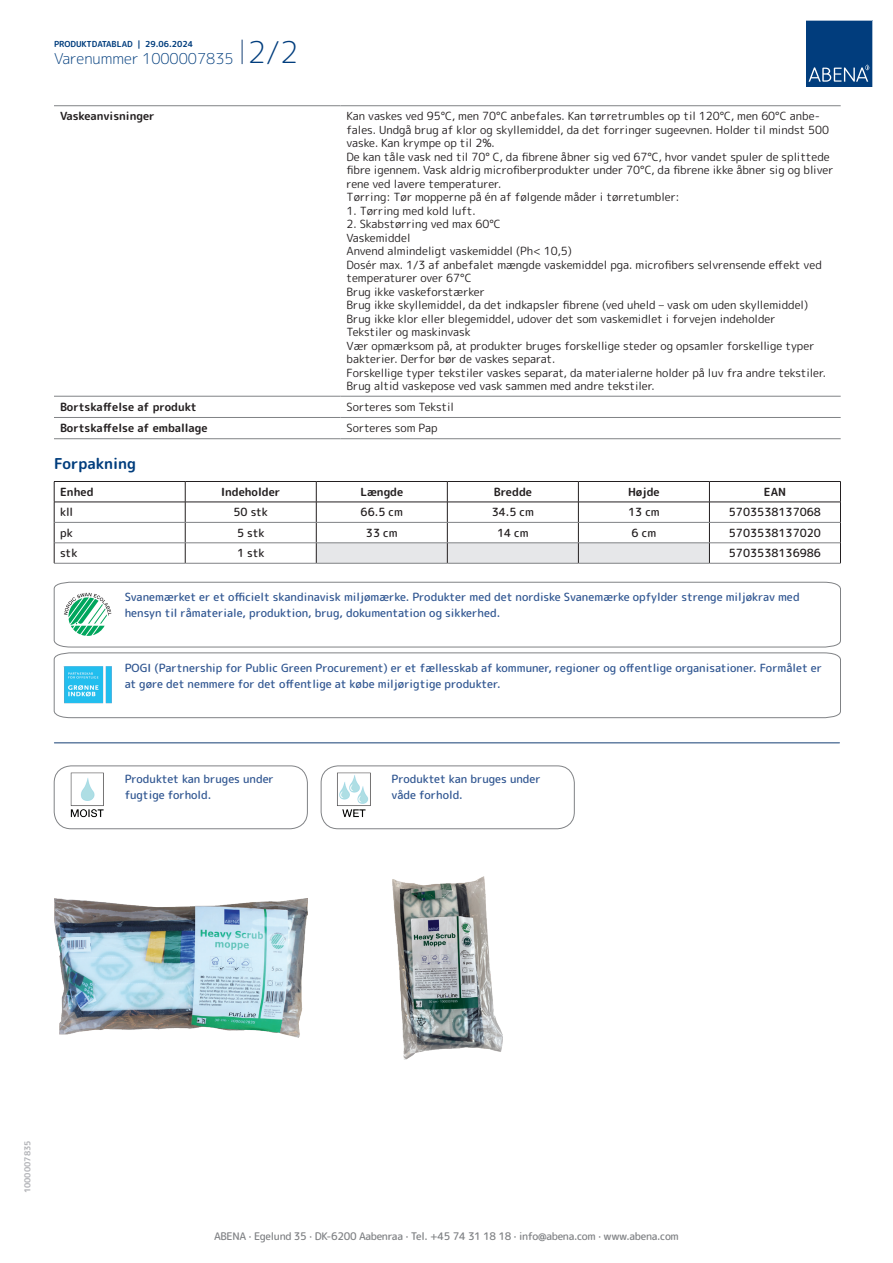
<style>
.page{position:relative;width:893px;height:1263px;background:#fff}
.page>*{position:absolute;margin:0;border:0;box-sizing:border-box;transform-origin:0 0}
.t1{font:300 15px "Rounded Mplus 1 c";color:#013d7d}
.t2{font:700 15px "Rounded Mplus 1 c";color:#013d7d}
.t3{font:11.25px/13.5px "Rounded Mplus 1 c";color:#231f20}
.t4{font:500 11.25px/16.5px "Rounded Mplus 1 c";color:#305691}
.t5{font:700 11.25px "Rounded Mplus 1 c";color:#231f20}
.t6{font:500 11.25px "Rounded Mplus 1 c";color:#231f20}
.t7{font:500 10.5px "Rounded Mplus 1 c";letter-spacing:-.03em;color:#808285}
.t8{font:700 8.25px "Rounded Mplus 1 c";color:#013d7d}
.t9{font:700 8.25px "Rounded Mplus 1 c";color:#b2b3b7}
.s1{font-size:30px}
</style>
<div class="page">
<svg style="left:242px;top:40px;width:1px;height:24px"></svg>
<svg style="left:806px;top:20px;width:67px;height:67px;background:#144b86"></svg>
<hr style="left:54px;top:105px;width:287px;height:1px;background:#808285">
<hr style="left:341px;top:105px;width:500px;height:1px;background:#808285">
<hr style="left:54px;top:396px;width:287px;height:1px;background:#808285">
<hr style="left:341px;top:396px;width:500px;height:1px;background:#808285">
<hr style="left:54px;top:417px;width:287px;height:1px;background:#808285">
<hr style="left:341px;top:417px;width:500px;height:1px;background:#808285">
<hr style="left:54px;top:438px;width:287px;height:1px;background:#808285">
<hr style="left:341px;top:438px;width:500px;height:1px;background:#808285">
<hr style="left:54px;top:481px;width:131px;height:1px;background:#231f20">
<hr style="left:185px;top:481px;width:131px;height:1px;background:#231f20">
<hr style="left:316px;top:481px;width:131px;height:1px;background:#231f20">
<hr style="left:447px;top:481px;width:131px;height:1px;background:#231f20">
<hr style="left:578px;top:481px;width:131px;height:1px;background:#231f20">
<hr style="left:709px;top:481px;width:132px;height:1px;background:#231f20">
<hr style="left:54px;top:502px;width:131px;height:1px;background:#231f20">
<hr style="left:185px;top:502px;width:131px;height:1px;background:#231f20">
<hr style="left:709px;top:502px;width:132px;height:1px;background:#231f20">
<svg style="left:54px;top:482px;width:1px;height:81px"></svg>
<svg style="left:185px;top:482px;width:1px;height:81px"></svg>
<svg style="left:316px;top:482px;width:394px;height:81px"></svg>
<svg style="left:840px;top:482px;width:1px;height:81px"></svg>
<hr style="left:54px;top:522px;width:131px;height:1px;background:#808285">
<hr style="left:185px;top:522px;width:131px;height:1px;background:#808285">
<hr style="left:316px;top:522px;width:131px;height:1px;background:#808285">
<hr style="left:447px;top:522px;width:131px;height:1px;background:#808285">
<hr style="left:578px;top:522px;width:131px;height:1px;background:#808285">
<hr style="left:709px;top:522px;width:131px;height:1px;background:#808285">
<hr style="left:54px;top:542px;width:131px;height:1px;background:#808285">
<hr style="left:185px;top:542px;width:131px;height:1px;background:#808285">
<hr style="left:316px;top:542px;width:131px;height:1px;background:#808285">
<hr style="left:447px;top:542px;width:131px;height:1px;background:#808285">
<hr style="left:578px;top:542px;width:131px;height:1px;background:#808285">
<hr style="left:709px;top:542px;width:131px;height:1px;background:#808285">
<hr style="left:54px;top:563px;width:131px;height:1px;background:#808285">
<hr style="left:185px;top:563px;width:131px;height:1px;background:#808285">
<hr style="left:316px;top:563px;width:131px;height:1px;background:#808285">
<hr style="left:447px;top:563px;width:131px;height:1px;background:#808285">
<hr style="left:578px;top:563px;width:131px;height:1px;background:#808285">
<hr style="left:709px;top:563px;width:132px;height:1px;background:#808285">
<svg style="left:54px;top:582px;width:787px;height:65px"></svg>
<svg style="left:54px;top:652px;width:787px;height:66px"></svg>
<hr style="left:54px;top:742px;width:785px;height:1px;background:#153f74">
<img style="left:70px;top:772px;width:34px;height:46px">
<div style="left:54px;top:766px;width:254px;height:63px;border:1px solid #808285;border-radius:17px"></div>
<img style="left:337px;top:772px;width:34px;height:46px">
<div style="left:321px;top:766px;width:253px;height:63px;border:1px solid #808285;border-radius:17px"></div>
<img style="left:54px;top:898px;width:253px;height:140px">
<img style="left:392px;top:877px;width:110px;height:182px">
<p class="t8" style="left:54px;top:38px;width:141px">PRODUKTDATABLAD | 29.06.2024</p>
<h1 class="t1" style="left:54px;top:48px;width:246px">Varenummer 1000007835 <span class="s1">2/2</span></h1>
<p class="t5" style="left:60px;top:108px;width:96px">Vaskeanvisninger</p>
<p class="t3" style="left:347px;top:109px;width:488px">Kan vaskes ved 95°C, men 70°C anbefales. Kan tørretrumbles op til 120°C, men 60°C anbe&shy;fales. Undgå brug af klor og skyllemiddel, da det forringer sugeevnen. Holder til mindst 500 vaske. Kan krympe op til 2%.<br>De kan tåle vask ned til 70° C, da fibrene åbner sig ved 67°C, hvor vandet spuler de splittede fibre igennem. Vask aldrig microfiberprodukter under 70°C, da fibrene ikke åbner sig og bliver rene ved lavere temperaturer.<br>Tørring: Tør mopperne på én af følgende måder i tørretumbler:</p>
<p class="t3" style="left:347px;top:204px;width:131px">1. Tørring med kold luft.</p>
<p class="t3" style="left:347px;top:217px;width:481px">2. Skabstørring ved max 60°C<br>Vaskemiddel<br>Anvend almindeligt vaskemiddel (Ph&lt; 10,5)<br>Dosér max. 1/3 af anbefalet mængde vaskemiddel pga. microfibers selvrensende effekt ved temperaturer over 67°C<br>Brug ikke vaskeforstærker<br>Brug ikke skyllemiddel, da det indkapsler fibrene (ved uheld – vask om uden skyllemiddel)<br>Brug ikke klor eller blegemiddel, udover det som vaskemidlet i forvejen indeholder<br>Tekstiler og maskinvask<br>Vær opmærksom på, at produkter bruges forskellige steder og opsamler forskellige typer bakterier. Derfor bør de vaskes separat.<br>Forskellige typer tekstiler vaskes separat, da materialerne holder på luv fra andre tekstiler.<br>Brug altid vaskepose ved vask sammen med andre tekstiler.</p>
<p class="t5" style="left:60px;top:399px;width:138px">Bortskaffelse af produkt</p>
<p class="t3" style="left:347px;top:400px;width:109px">Sorteres som Tekstil</p>
<p class="t5" style="left:60px;top:420px;width:149px">Bortskaffelse af emballage</p>
<p class="t3" style="left:347px;top:421px;width:93px">Sorteres som Pap</p>
<h1 class="t2" style="left:54px;top:453px;width:84px">Forpakning</h1>
<p class="t5" style="left:60px;top:484px;width:35px">Enhed</p>
<p class="t5" style="left:221px;top:484px;width:61px">Indeholder</p>
<p class="t5" style="left:360px;top:484px;width:44px">Længde</p>
<p class="t5" style="left:494px;top:484px;width:40px">Bredde</p>
<p class="t5" style="left:628px;top:484px;width:33px">Højde</p>
<p class="t5" style="left:764px;top:484px;width:24px">EAN</p>
<p class="t6" style="left:60px;top:504px;width:15px">kll</p>
<p class="t6" style="left:233px;top:504px;width:36px">50 stk</p>
<p class="t6" style="left:361px;top:504px;width:44px">66.5 cm</p>
<p class="t6" style="left:492px;top:504px;width:44px">34.5 cm</p>
<p class="t6" style="left:628px;top:504px;width:33px">13 cm</p>
<p class="t6" style="left:729px;top:504px;width:94px">5703538137068</p>
<p class="t6" style="left:60px;top:525px;width:14px">pk</p>
<p class="t6" style="left:237px;top:525px;width:29px">5 stk</p>
<p class="t6" style="left:366px;top:525px;width:33px">33 cm</p>
<p class="t6" style="left:497px;top:525px;width:33px">14 cm</p>
<p class="t6" style="left:632px;top:525px;width:26px">6 cm</p>
<p class="t6" style="left:729px;top:525px;width:94px">5703538137020</p>
<p class="t6" style="left:60px;top:545px;width:19px">stk</p>
<p class="t6" style="left:237px;top:545px;width:29px">1 stk</p>
<p class="t6" style="left:729px;top:545px;width:94px">5703538136986</p>
<p class="t4" style="left:125px;top:589px;width:676px">Svanemærket er et officielt skandinavisk miljømærke. Produkter med det nordiske Svanemærke opfylder strenge miljøkrav med hensyn til råmateriale, produktion, brug, dokumentation og sikkerhed.</p>
<p class="t4" style="left:125px;top:659px;width:699px">POGI (Partnership for Public Green Procurement) er et fællesskab af kommuner, regioner og offentlige organisationer. Formålet er at gøre det nemmere for det offentlige at købe miljørigtige produkter.</p>
<p class="t4" style="left:125px;top:770px;width:151px">Produktet kan bruges under fugtige forhold.</p>
<p class="t4" style="left:392px;top:770px;width:151px">Produktet kan bruges under våde forhold.</p>
<p class="t9" style="left:22px;top:1193px;width:54px;rotate:-90deg">1000007835</p>
<p class="t7" style="left:214px;top:1229px;width:466px">ABENA · Egelund 35 · DK-6200 Aabenraa · Tel. +45 74 31 18 18 · info@abena.com · www.abena.com</p>
</div>
